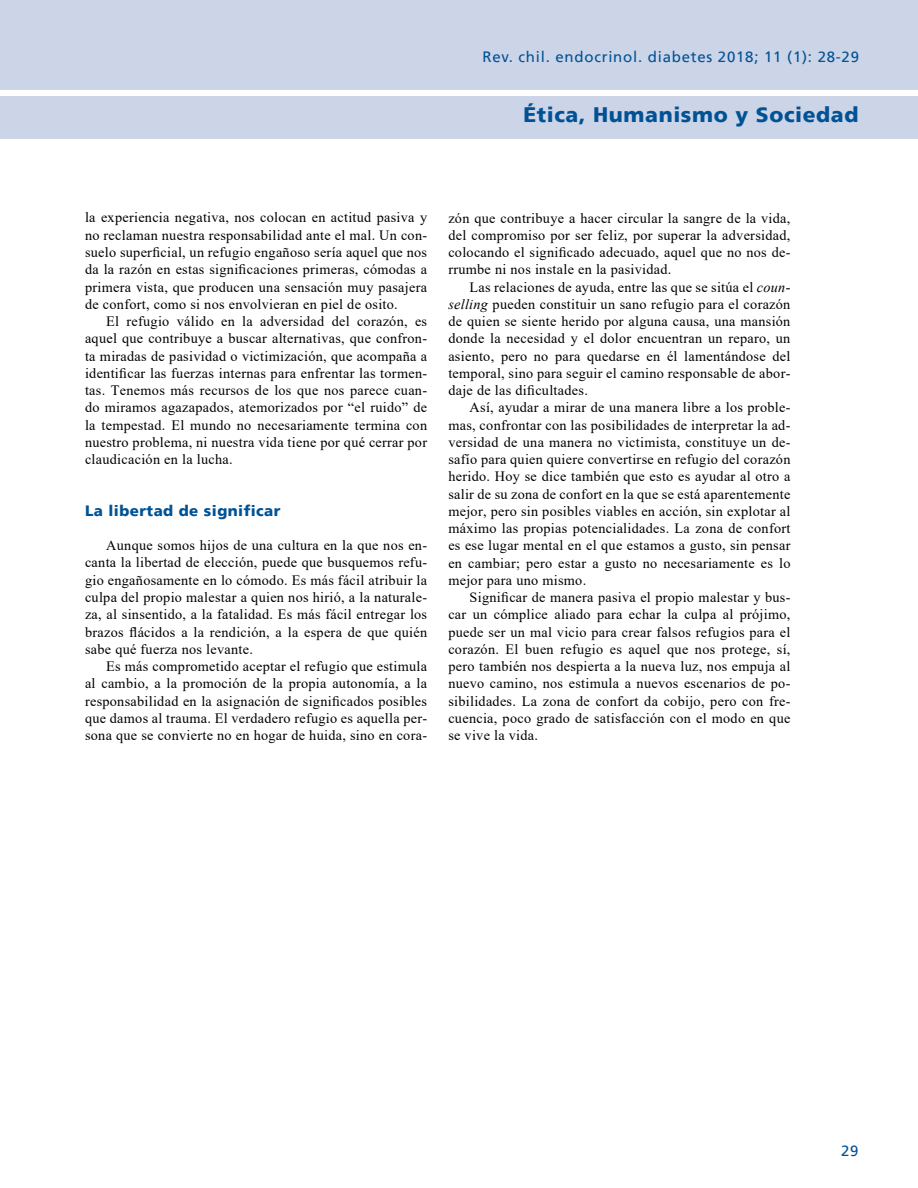
<style>
.page{position:relative;width:918px;height:1188px;background:#fff}
.page>*{position:absolute;margin:0;border:0;box-sizing:border-box;transform-origin:0 0}
.t1{font:900 21px "Frutiger LT";letter-spacing:.03em;color:#005295}
.t2{font:15px "Frutiger LT";letter-spacing:.05em;color:#005295}
.t3{font:900 15px "Frutiger LT";letter-spacing:.03em;color:#005295}
.t4{font:14.25px/17.2px "Times New Roman";letter-spacing:.02em;color:#000;text-align:justify}
.s1{font-style:italic}
</style>
<div class="page">
<div style="left:0;top:96px;width:918px;height:42px;background:#ccd4e8"></div>
<div style="left:0;top:0;width:918px;height:90px;background:#ccd4e8"></div>
<p class="t2" style="left:483px;top:48px;width:378px">Rev. chil. endocrinol. diabetes 2018; 11 (1): 28-29</p>
<h1 class="t1" style="left:523px;top:102px;width:337px">Ética, Humanismo y Sociedad</h1>
<p class="t4" style="left:85px;top:209px;width:344px">la experiencia negativa, nos colocan en actitud pasiva y no reclaman nuestra responsabilidad ante el mal. Un con&shy;suelo superficial, un refugio engañoso sería aquel que nos da la razón en estas significaciones primeras, cómodas a primera vista, que producen una sensación muy pasajera de confort, como si nos envolvieran en piel de osito.</p>
<p class="t4" style="left:85px;top:312px;width:344px;text-indent:21px">El refugio válido en la adversidad del corazón, es aquel que contribuye a buscar alternativas, que confron&shy;ta miradas de pasividad o victimización, que acompaña a identificar las fuerzas internas para enfrentar las tormen&shy;tas. Tenemos más recursos de los que nos parece cuan&shy;do miramos agazapados, atemorizados por “el ruido” de la tempestad. El mundo no necesariamente termina con nuestro problema, ni nuestra vida tiene por qué cerrar por claudicación en la lucha.</p>
<p class="t3" style="left:85px;top:501px;width:197px">La libertad de significar</p>
<p class="t4" style="left:85px;top:536px;width:344px;text-indent:21px">Aunque somos hijos de una cultura en la que nos en&shy;canta la libertad de elección, puede que busquemos refu&shy;gio engañosamente en lo cómodo. Es más fácil atribuir la culpa del propio malestar a quien nos hirió, a la naturale&shy;za, al sinsentido, a la fatalidad. Es más fácil entregar los brazos flácidos a la rendición, a la espera de que quién sabe qué fuerza nos levante.</p>
<p class="t4" style="left:85px;top:657px;width:344px;text-indent:21px">Es más comprometido aceptar el refugio que estimula al cambio, a la promoción de la propia autonomía, a la responsabilidad en la asignación de significados posibles que damos al trauma. El verdadero refugio es aquella per&shy;sona que se convierte no en hogar de huida, sino en cora-</p>
<p class="t4" style="left:448px;top:209px;width:344px">zón que contribuye a hacer circular la sangre de la vida, del compromiso por ser feliz, por superar la adversidad, colocando el significado adecuado, aquel que no nos de&shy;rrumbe ni nos instale en la pasividad.</p>
<p class="t4" style="left:448px;top:278px;width:344px;text-indent:21px">Las relaciones de ayuda, entre las que se sitúa el <span class="s1">coun&shy;selling</span> pueden constituir un sano refugio para el corazón de quien se siente herido por alguna causa, una mansión donde la necesidad y el dolor encuentran un reparo, un asiento, pero no para quedarse en él lamentándose del temporal, sino para seguir el camino responsable de abor&shy;daje de las dificultades.</p>
<p class="t4" style="left:448px;top:399px;width:344px;text-indent:21px">Así, ayudar a mirar de una manera libre a los proble&shy;mas, confrontar con las posibilidades de interpretar la ad&shy;versidad de una manera no victimista, constituye un de&shy;safío para quien quiere convertirse en refugio del corazón herido. Hoy se dice también que esto es ayudar al otro a salir de su zona de confort en la que se está aparentemente mejor, pero sin posibles viables en acción, sin explotar al máximo las propias potencialidades. La zona de confort es ese lugar mental en el que estamos a gusto, sin pensar en cambiar; pero estar a gusto no necesariamente es lo mejor para uno mismo.</p>
<p class="t4" style="left:448px;top:588px;width:344px;text-indent:21px">Significar de manera pasiva el propio malestar y bus&shy;car un cómplice aliado para echar la culpa al prójimo, puede ser un mal vicio para crear falsos refugios para el corazón. El buen refugio es aquel que nos protege, sí, pero también nos despierta a la nueva luz, nos empuja al nuevo camino, nos estimula a nuevos escenarios de po&shy;sibilidades. La zona de confort da cobijo, pero con fre&shy;cuencia, poco grado de satisfacción con el modo en que se vive la vida.</p>
<p class="t2" style="left:841px;top:1142px;width:19px">29</p>
</div>
